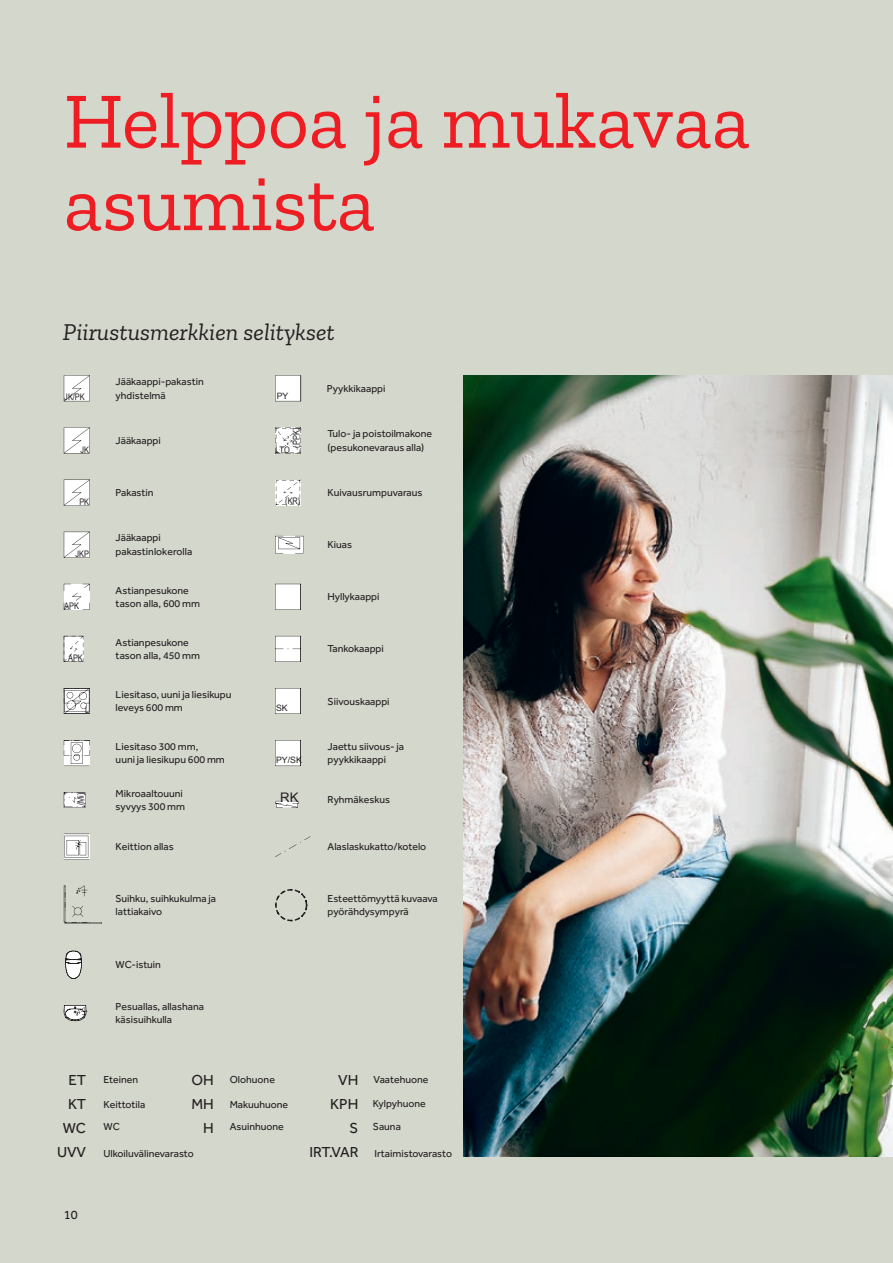
<style>
.page{position:relative;width:893px;height:1263px;background:#d4d7cc}
.page>*{position:absolute;margin:0;border:0;box-sizing:border-box;transform-origin:0 0}
.t1{font:79.5px/82.5px "Zilla Slab";color:#ee1d23}
.t2{font:italic 24px "Zilla Slab";color:#231f20}
.t3{font:15px/24px "Effra";color:#231f20;text-align:right}
.t4{font:13.2px "Arial";color:#231f20}
.t5{font:12.75px "Effra";color:#231f20}
.t6{font:10.5px/13.5px "Effra";color:#231f20}
.t7{font:9px "Arial Narrow";color:#231f20}
.t8{font:8.7px "Arial";color:#231f20}
</style>
<div class="page">
<img style="left:463px;top:375px;width:430px;height:782px">
<svg style="left:64px;top:375px;width:26px;height:26px"></svg>
<svg style="left:64px;top:427px;width:26px;height:26px"></svg>
<svg style="left:64px;top:480px;width:26px;height:25px"></svg>
<svg style="left:64px;top:532px;width:26px;height:26px"></svg>
<svg style="left:64px;top:584px;width:26px;height:26px"></svg>
<svg style="left:64px;top:636px;width:19px;height:26px"></svg>
<svg style="left:64px;top:688px;width:26px;height:26px"></svg>
<svg style="left:64px;top:740px;width:26px;height:26px"></svg>
<div style="left:64px;top:792px;width:22px;height:15px;background:#a1a0a0"></div>
<svg style="left:64px;top:792px;width:21px;height:15px"></svg>
<svg style="left:64px;top:834px;width:26px;height:26px"></svg>
<svg style="left:65px;top:951px;width:17px;height:28px"></svg>
<svg style="left:64px;top:1005px;width:24px;height:16px"></svg>
<svg style="left:275px;top:375px;width:26px;height:26px"></svg>
<svg style="left:275px;top:427px;width:26px;height:26px"></svg>
<svg style="left:275px;top:480px;width:26px;height:25px"></svg>
<svg style="left:275px;top:536px;width:28px;height:17px"></svg>
<svg style="left:275px;top:584px;width:26px;height:26px"></svg>
<svg style="left:275px;top:636px;width:26px;height:26px"></svg>
<svg style="left:275px;top:688px;width:26px;height:26px"></svg>
<svg style="left:275px;top:740px;width:26px;height:26px"></svg>
<svg style="left:275px;top:836px;width:35px;height:21px"></svg>
<svg style="left:275px;top:889px;width:32px;height:32px"></svg>
<svg style="left:275px;top:801px;width:24px;height:6px"></svg>
<svg style="left:64px;top:885px;width:38px;height:39px"></svg>
<h1 class="t1" style="left:64px;top:80px;width:688px">Helppoa ja mukavaa asumista</h1>
<h2 class="t2" style="left:63px;top:319px;width:273px">Piirustusmerkkien selitykset</h2>
<p class="t7" style="left:64px;top:391px;width:22px">JK/PK</p>
<p class="t7" style="left:81px;top:443px;width:10px">JK</p>
<p class="t7" style="left:79px;top:495px;width:11px">PK</p>
<p class="t7" style="left:76px;top:547px;width:15px">JKP</p>
<p class="t7" style="left:64px;top:599px;width:16px">APK</p>
<p class="t7" style="left:68px;top:651px;width:16px">APK</p>
<p class="t7" style="left:85px;top:703px;width:6px">L</p>
<p class="t7" style="left:74px;top:805px;width:14px;rotate:-90deg">(Mi)</p>
<p class="t6" style="left:116px;top:375px;width:90px">Jääkaappi-pakastin yhdistelmä</p>
<p class="t6" style="left:116px;top:434px;width:47px">Jääkaappi</p>
<p class="t6" style="left:116px;top:486px;width:40px">Pakastin</p>
<p class="t6" style="left:116px;top:531px;width:78px">Jääkaappi pakastinlokerolla</p>
<p class="t6" style="left:116px;top:583px;width:86px">Astianpesukone tason alla, 600 mm</p>
<p class="t6" style="left:116px;top:635px;width:86px">Astianpesukone tason alla, 450 mm</p>
<p class="t6" style="left:116px;top:687px;width:117px">Liesitaso, uuni ja liesikupu leveys 600 mm</p>
<p class="t6" style="left:116px;top:739px;width:111px">Liesitaso 300 mm,<br>uuni ja liesikupu 600 mm</p>
<p class="t6" style="left:116px;top:786px;width:71px">Mikroaaltouuni syvyys 300 mm</p>
<p class="t6" style="left:116px;top:840px;width:60px">Keittion allas</p>
<p class="t6" style="left:116px;top:891px;width:102px">Suihku, suihkukulma ja lattiakaivo</p>
<p class="t6" style="left:116px;top:958px;width:47px">WC-istuin</p>
<p class="t6" style="left:116px;top:999px;width:90px">Pesuallas, allashana käsisuihkulla</p>
<p class="t8" style="left:277px;top:390px;width:13px">PY</p>
<p class="t7" style="left:290px;top:448px;width:21px;rotate:-90deg">(PPK)</p>
<p class="t7" style="left:276px;top:443px;width:16px">LTO</p>
<p class="t7" style="left:285px;top:494px;width:17px">(KR)</p>
<p class="t8" style="left:276px;top:702px;width:13px">SK</p>
<p class="t8" style="left:276px;top:754px;width:27px">PY/SK</p>
<p class="t4" style="left:280px;top:788px;width:20px">RK</p>
<p class="t6" style="left:327px;top:381px;width:60px">Pyykkikaappi</p>
<p class="t6" style="left:328px;top:427px;width:106px">Tulo- ja poistoilmakone (pesukonevaraus alla)</p>
<p class="t6" style="left:328px;top:486px;width:96px">Kuivausrumpuvaraus</p>
<p class="t6" style="left:328px;top:538px;width:26px">Kiuas</p>
<p class="t6" style="left:328px;top:590px;width:53px">Hyllykaappi</p>
<p class="t6" style="left:328px;top:642px;width:58px">Tankokaappi</p>
<p class="t6" style="left:328px;top:694px;width:63px">Siivouskaappi</p>
<p class="t6" style="left:328px;top:739px;width:78px">Jaettu siivous- ja pyykkikaappi</p>
<p class="t6" style="left:328px;top:793px;width:64px">Ryhmäkeskus</p>
<p class="t6" style="left:328px;top:840px;width:100px">Alaslaskukatto/kotelo</p>
<p class="t6" style="left:328px;top:891px;width:112px">Esteettömyyttä kuvaava pyörähdysympyrä</p>
<h3 class="t3" style="left:57px;top:1067px;width:31px">ET<br>KT<br>WC<br>UVV</h3>
<h3 class="t3" style="left:191px;top:1067px;width:24px">OH<br>MH<br>H</h3>
<h3 class="t3" style="left:309px;top:1067px;width:51px">VH<br>KPH<br>S<br>IRT.VAR</h3>
<p class="t6" style="left:104px;top:1072px;width:36px">Eteinen</p>
<p class="t6" style="left:230px;top:1072px;width:47px">Olohuone</p>
<p class="t6" style="left:104px;top:1097px;width:43px">Keittotila</p>
<p class="t6" style="left:230px;top:1097px;width:60px">Makuuhuone</p>
<p class="t6" style="left:374px;top:1072px;width:56px">Vaatehuone</p>
<p class="t6" style="left:373px;top:1096px;width:54px">Kylpyhuone</p>
<p class="t6" style="left:104px;top:1120px;width:18px">WC</p>
<p class="t6" style="left:230px;top:1119px;width:56px">Asuinhuone</p>
<p class="t6" style="left:373px;top:1120px;width:29px">Sauna</p>
<p class="t6" style="left:104px;top:1146px;width:92px">Ulkoiluvälinevarasto</p>
<p class="t6" style="left:374px;top:1146px;width:79px">Irtaimistovarasto</p>
<p class="t5" style="left:64px;top:1207px;width:15px">10</p>
</div>
